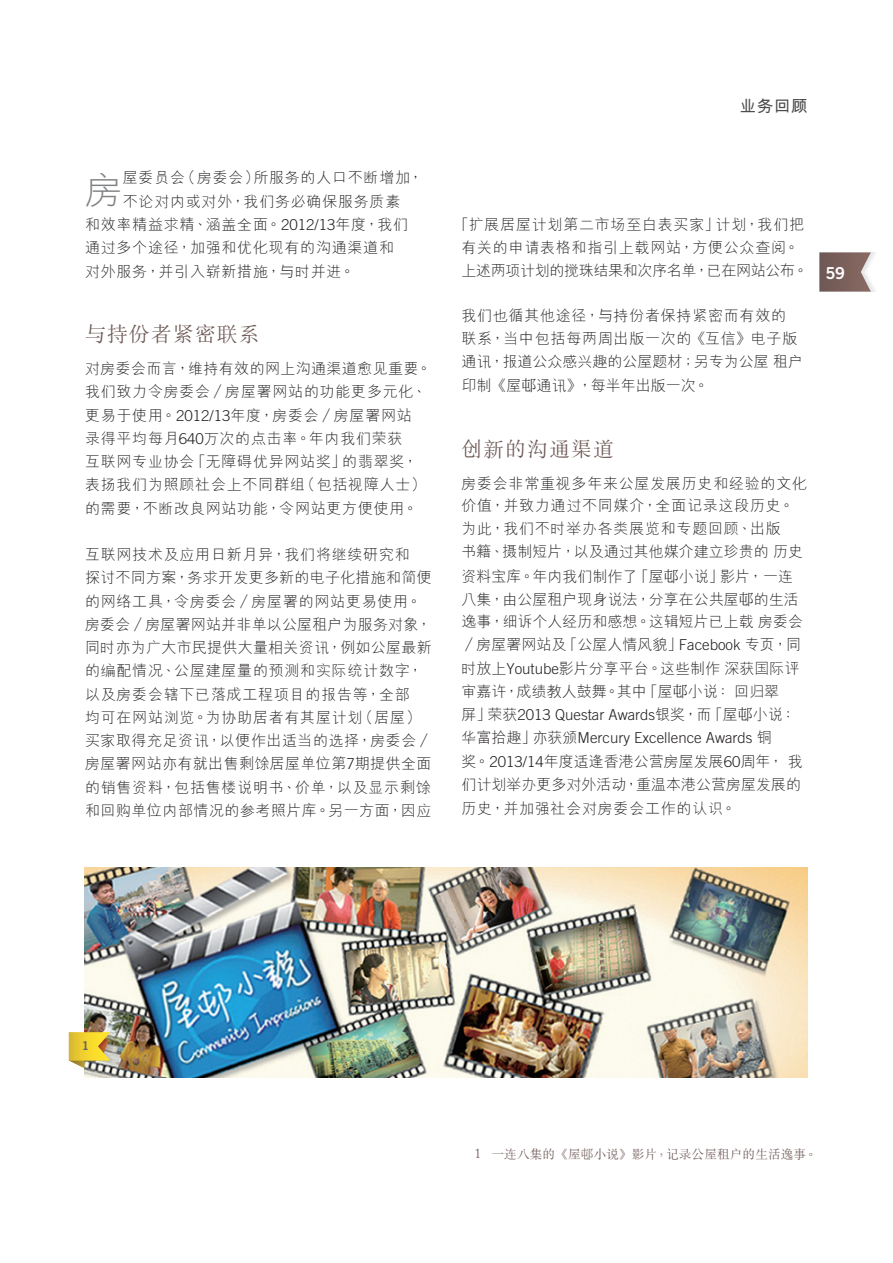
<style>
.page{position:relative;width:893px;height:1263px;background:#fff}
.page>*{position:absolute;margin:0;border:0;box-sizing:border-box;transform-origin:0 0}
.Body_Text{font:300 37.8px "M Hei HKS";color:#808285}
.Heading_1{font:300 21px "M Sung HKS";letter-spacing:.045em;color:#6d5855}
.Body_Text-2{font:300 21px "M Sung HKS";letter-spacing:.045em;color:#6d5855}
.t1{font:700 16.5px "M Hei HKS";color:#4b4c4d}
.t2{font:16.5px "Trade Gothic LT Std Bd 2";color:#fff}
.Body_Text-3{font:300 15px/23.2px "M Hei HKS";letter-spacing:.05em;color:#231f20}
.Body_Text-4{font:300 15px/23.2px "M Hei HKS";color:#231f20}
.Body_Text-5{font:300 15px/23.2px "M Hei HKS";letter-spacing:-.02em;color:#231f20}
.t3{font:300 12.75px "M Sung HKS";color:#6d5855}
.t4{font:12px "Trade Gothic LT Std Bd 2";color:#636366}
.s1{font-family:"Trade Gothic LT Std"}
.s2{font-family:"Adobe Ming Std"}
.s3{font-family:"Else NPL Std"}
</style>
<div class="page">
<svg style="left:819px;top:252px;width:56px;height:40px;background:#907b77"></svg>
<img style="left:85px;top:867px;width:723px;height:211px">
<svg style="left:69px;top:1032px;width:46px;height:36px;background:#d6bf55"></svg>
<p class="Body_Text" style="left:85px;top:163px;width:39px">房</p>
<p class="Body_Text-3" style="left:123px;top:166px;width:302px">屋委員會（房委會）所服務的人口不斷增加，</p>
<p class="Body_Text-3" style="left:123px;top:189px;width:279px">不論對內或對外，我們務必確保服務質素</p>
<p class="Body_Text-3" style="left:85px;top:212px;width:325px">和效率精益求精、涵蓋全面。<span class="s1">2012/13</span>年度，我們</p>
<p class="Body_Text-3" style="left:85px;top:236px;width:310px">通過多個途徑，加強和優化現有的溝通渠道和</p>
<p class="Body_Text-3" style="left:85px;top:259px;width:271px">對外服務，並引入嶄新措施，與時並進。</p>
<p class="Heading_1" style="left:85px;top:320px;width:176px">與持份者緊密聯繫</p>
<p class="Body_Text-3" style="left:85px;top:356px;width:348px">對房委會而言，維持有效的網上溝通渠道愈見重要。我們致力令房委會<span class="s2">／</span>房屋署網站的功能更多元化、更易於使用。<span class="s1">2012/13</span>年度，房委會<span class="s2">／</span>房屋署網站<br>錄得平均每月<span class="s1">640</span>萬次的點擊率。年內我們榮獲<br>互聯網專業協會「無障礙優異網站獎」的翡翠獎，表揚我們為照顧社會上不同群組（包括視障人士）的需要，不斷改良網站功能，令網站更方便使用。</p>
<p class="Body_Text-3" style="left:85px;top:542px;width:348px">互聯網技術及應用日新月異，我們將繼續研究和<br>探討不同方案，務求開發更多新的電子化措施和簡便的網絡工具，令房委會<span class="s2">／</span>房屋署的網站更易使用。房委會<span class="s2">／</span>房屋署網站並非單以公屋租戶為服務對象，同時亦為廣大市民提供大量相關資訊，例如公屋最新的編配情況、公屋建屋量的預測和實際統計數字，以及房委會轄下已落成工程項目的報告等，全部<br>均可在網站瀏覽。為協助居者有其屋計劃（居屋）買家取得充足資訊，以便作出適當的選擇，房委會<span class="s2">／</span>房屋署網站亦有就出售剩餘居屋單位第<span class="s1">7</span>期提供全面的銷售資料，包括售樓說明書、價單，以及顯示剩餘和回購單位內部情況的參考照片庫。另一方面，因應</p>
<p class="t1" style="left:740px;top:94px;width:69px">業務回顧</p>
<p class="Body_Text-3" style="left:454px;top:213px;width:352px">「擴展居屋計劃第二市場至白表買家」計劃，我們把</p>
<p class="Body_Text-5" style="left:461px;top:235px;width:348px">有關的申請表格和指引上載網站，方便公眾查閱。上述兩項計劃的攪珠結果和次序名單，已在網站公布。</p>
<p class="Body_Text-3" style="left:461px;top:304px;width:343px">我們也循其他途徑，與持份者保持緊密而有效的聯繫，當中包括每兩周出版一次的《互信》電子版通訊，報道公眾感興趣的公屋題材；另專為公屋租戶印製《屋<span class="s2">邨</span>通訊》，每半年出版一次。</p>
<p class="Body_Text-2" style="left:461px;top:434px;width:154px">創新的溝通渠道</p>
<p class="Body_Text-4" style="left:461px;top:471px;width:347px">房委會非常重視多年來公屋發展歷史和經驗的文化價值，並致力通過不同媒介，全面記錄這段歷史。為此，我們不時舉辦各類展覽和專題回顧、出版<br>書籍、攝製短片，以及通過其他媒介建立珍貴的歷史資料寶庫。年內我們製作了「屋<span class="s2">邨</span>小說」影片，一連八集，由公屋租戶現身說法，分享在公共屋<span class="s2">邨</span>的生活逸事，細訴個人經歷和感想。這輯短片已上載房委會<span class="s2">／</span>房屋署網站及「公屋人情風貌」<span class="s1">Facebook</span> 專頁，同時放上<span class="s1">Youtube</span>影片分享平台。這些製作深獲國際評審嘉許，成績教人鼓舞。其中「屋<span class="s2">邨</span>小說：回歸翠<br>屏」榮獲<span class="s1">2013 Questar Awards</span>銀獎，而「屋<span class="s2">邨</span>小說：華富拾趣」亦獲頒<span class="s1">Mercury Excellence Awards</span> 銅<br>獎。<span class="s1">2013/14</span>年度適逢香港公營房屋發展<span class="s1">60</span>周年，我們計劃舉辦更多對外活動，重溫本港公營房屋發展的歷史，並加強社會對房委會工作的認識。</p>
<p class="t2" style="left:825px;top:263px;width:21px">59</p>
<p class="t4" style="left:82px;top:1038px;width:9px">1</p>
<p class="t3" style="left:474px;top:1145px;width:344px"><span class="s3">1</span> 一連八集的《屋<span class="s2">邨</span>小說》影片，記錄公屋租戶的生活逸事。</p>
</div>
